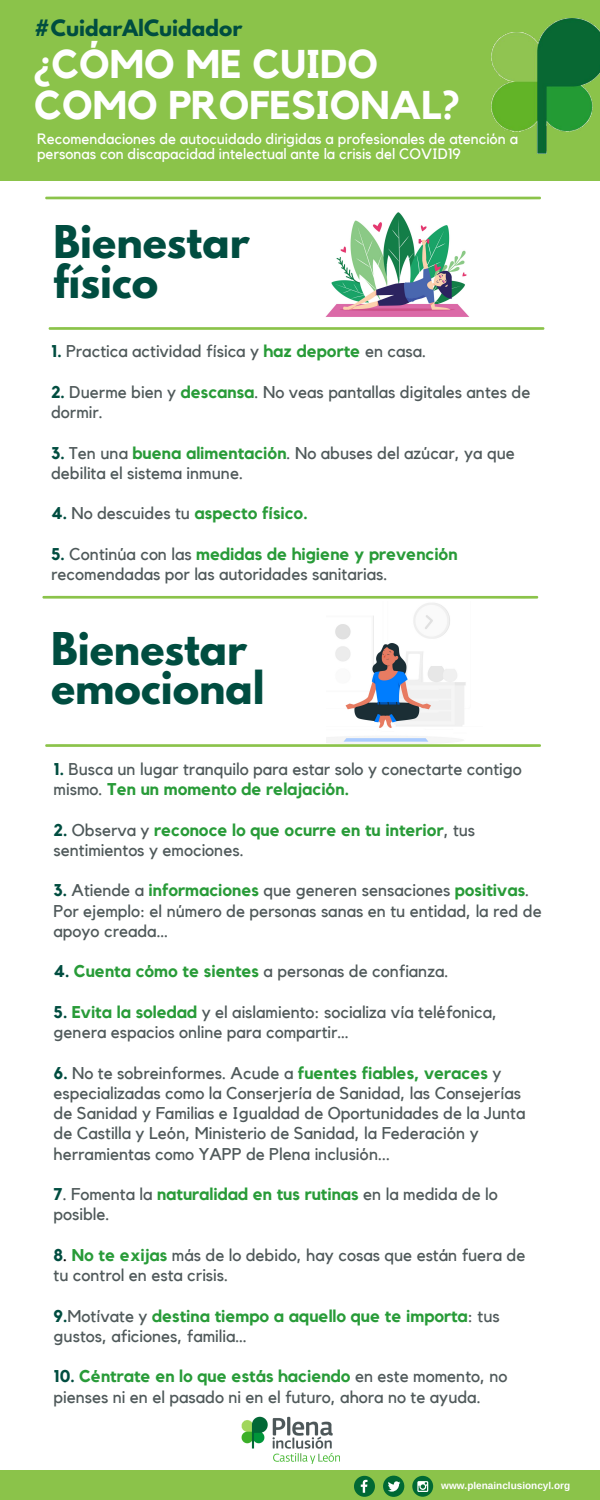
<style>
.page{position:relative;width:600px;height:1500px;background:#fff}
.page>*{position:absolute;margin:0;border:0;box-sizing:border-box;transform-origin:0 0}
.t1{font:700 40px/39.8px "League Spartan";color:#004d40}
.t2{font:700 40px/41.2px "Kollektif";color:#fff}
.t3{font:700 20px "League Spartan";color:#004d40}
.t4{font:17px/20.2px "Kollektif";color:#4f595a}
.t5{font:700 17px "Kollektif";color:#289b38}
.t6{font:15px/15px "Kollektif";color:#fff}
.t7{font:700 10px "Arimo";color:#fff}
.s1{font-weight:700;color:#004d40}
.s2{font-weight:700;color:#289b38}
.s3{color:#004d40}
.s4{font-weight:400;color:#4f595a}
.s5{color:#000}
</style>
<div class="page">
<img style="left:312px;top:196px;width:173px;height:121px">
<div style="left:0;top:0;width:600px;height:181px;background:#8bc34a"></div>
<div style="left:0;top:1471px;width:600px;height:29px;background:#8bc34a"></div>
<img style="left:492px;top:18px;width:108px;height:135px">
<img style="left:326px;top:603px;width:140px;height:141px">
<svg style="left:45px;top:744px;width:496px;height:3px"></svg>
<svg style="left:42px;top:596px;width:497px;height:3px"></svg>
<svg style="left:48px;top:327px;width:497px;height:3px"></svg>
<svg style="left:45px;top:197px;width:496px;height:2px"></svg>
<img style="left:242px;top:1417px;width:97px;height:46px">
<svg style="left:354px;top:1476px;width:21px;height:21px"></svg>
<div style="left:383px;top:1476px;width:21px;height:21px;background:#006934;border-radius:50%"></div>
<svg style="left:388px;top:1481px;width:12px;height:11px"></svg>
<div style="left:412px;top:1476px;width:21px;height:21px;background:#006934;border-radius:50%"></div>
<svg style="left:417px;top:1481px;width:11px;height:11px"></svg>
<p class="t3" style="left:34px;top:18px;width:210px">#CuidarAlCuidador</p>
<h1 class="t2" style="left:34px;top:45px;width:428px">¿CÓMO ME CUIDO<br>COMO PROFESIONAL?</h1>
<p class="t6" style="left:37px;top:132px;width:483px">Recomendaciones de autocuidado dirigidas a profesionales de atención a personas con discapacidad intelectual ante la crisis del COVID19</p>
<h1 class="t1" style="left:54px;top:227px;width:198px">Bienestar físico</h1>
<p class="t4" style="left:51px;top:342px;width:377px"><span class="s1">1.</span> Practica actividad física y <span class="s2">haz deporte</span> en casa.</p>
<p class="t4" style="left:51px;top:382px;width:481px"><span class="s1">2.</span> Duerme bien y <span class="s2">descansa</span>. No veas pantallas digitales antes de dormir.</p>
<p class="t4" style="left:51px;top:443px;width:465px"><span class="s1">3.</span> Ten una <span class="s2">buena alimentación</span>. No abuses del azúcar, ya que debilita el sistema inmune.</p>
<p class="t5" style="left:51px;top:506px;width:258px"><span class="s3">4.</span> <span class="s4">No descuides tu</span> aspecto físico.</p>
<p class="t4" style="left:51px;top:544px;width:408px"><span class="s1">5.</span> Continúa con las <span class="s2">medidas de higiene y prevención </span>recomendadas por las autoridades sanitarias.</p>
<h1 class="t1" style="left:51px;top:634px;width:215px">Bienestar emocional</h1>
<p class="t4" style="left:54px;top:759px;width:470px"><span class="s1">1.</span> Busca un lugar tranquilo para estar solo y conectarte contigo mismo. <span class="s2">Ten un momento de relajación.</span></p>
<p class="t4" style="left:54px;top:820px;width:423px"><span class="s1">2.</span> Observa y <span class="s2">reconoce lo que ocurre en tu interior</span>, tus sentimientos y emociones.</p>
<p class="t4" style="left:54px;top:881px;width:490px"><span class="s1">3.</span> Atiende a <span class="s2">informaciones</span> que generen sensaciones <span class="s2">positivas</span>.<br>Por ejemplo: el número de personas sanas en tu entidad, la red de apoyo creada…</p>
<p class="t4" style="left:54px;top:962px;width:396px"><span class="s1">4.</span> <span class="s2">Cuenta cómo te sientes</span> a personas de confianza.</p>
<p class="t4" style="left:54px;top:1002px;width:445px"><span class="s1">5.</span> <span class="s2">Evita la soledad</span> y el aislamiento: socializa vía teléfonica, genera espacios online para compartir…</p>
<p class="t4" style="left:54px;top:1063px;width:473px"><span class="s1">6.</span> No te sobreinformes. Acude a <span class="s2">fuentes fiables, veraces</span> y especializadas como la Conserjería de Sanidad, las Consejerías de Sanidad y Familias e Igualdad de Oportunidades de la Junta de Castilla y León, Ministerio de Sanidad, la Federación y herramientas como YAPP de Plena inclusión...</p>
<p class="t4" style="left:54px;top:1185px;width:446px"><span class="s1">7</span>. Fomenta la <span class="s2">naturalidad en tus rutinas</span> en la medida de lo posible.</p>
<p class="t4" style="left:54px;top:1245px;width:473px"><span class="s1">8</span><span class="s5">.</span> <span class="s2">No te exijas</span> más de lo debido, hay cosas que están fuera de tu control en esta crisis.</p>
<p class="t4" style="left:54px;top:1306px;width:448px"><span class="s1">9.</span>Motívate y <span class="s2">destina tiempo a aquello que te importa</span>: tus gustos, aficiones, familia…</p>
<p class="t4" style="left:54px;top:1367px;width:455px"><span class="s1">10.</span> <span class="s2">Céntrate en lo que estás haciendo</span> en este momento, no pienses ni en el pasado ni en el futuro, ahora no te ayuda.</p>
<p class="t7" style="left:441px;top:1480px;width:130px">www.plenainclusioncyl.org</p>
</div>
